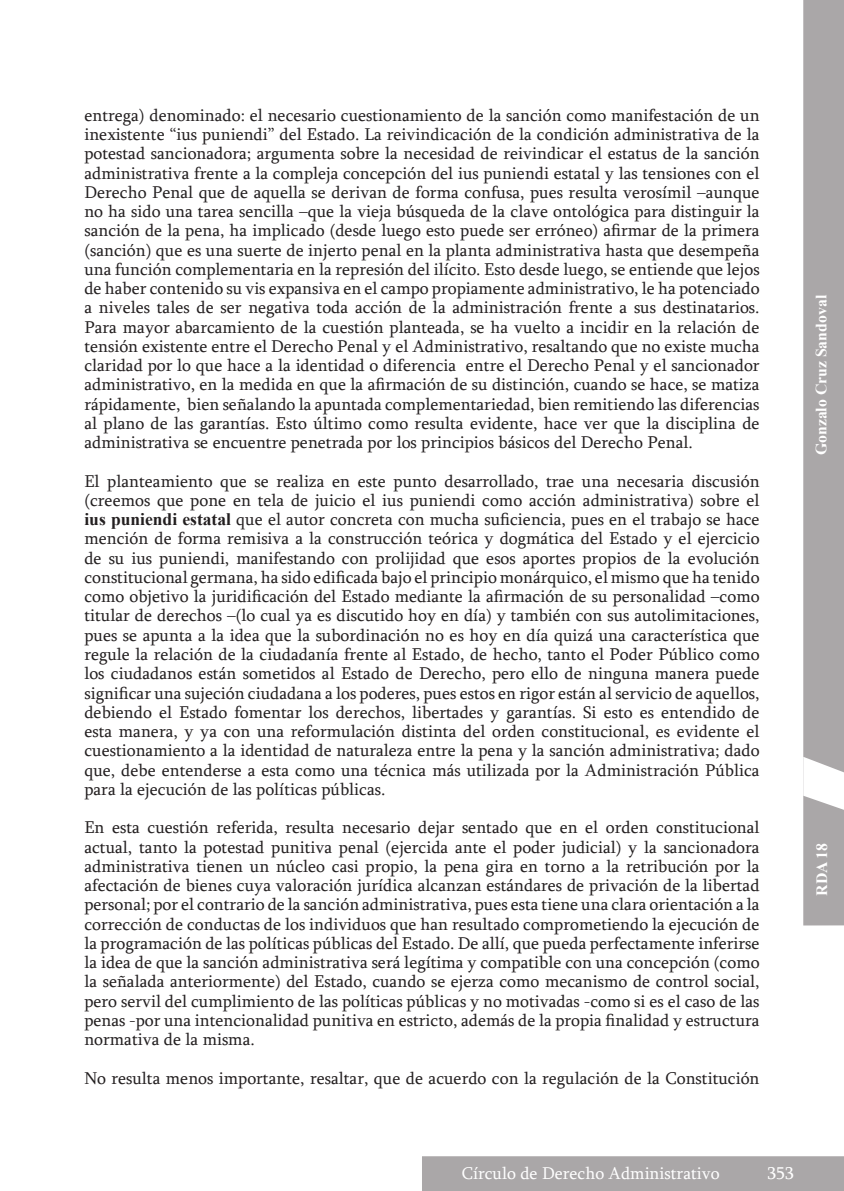
<style>
.page{position:relative;width:844px;height:1191px;background:#fff}
.page>*{position:absolute;margin:0;border:0;box-sizing:border-box;transform-origin:0 0}
.parrafos{font:17.5px/19.2px "Sylfaen";color:#231f20;text-align:justify}
.t1{font:17.5px "Sylfaen";color:#fff}
.Titulo_1{font:700 15.75px "Times New Roman";color:#fff}
.s1{font-family:"Times New Roman";font-weight:700}
</style>
<div class="page">
<div style="left:422px;top:1156px;width:421px;height:35px;background:#aaa7a8"></div>
<div style="left:803px;top:0;width:40px;height:925px;background:#aaa7a8"></div>
<svg style="left:803px;top:756px;width:40px;height:54px"></svg>
<p class="parrafos" style="left:84px;top:105px;width:676px">entrega) denominado: el necesario cuestionamiento de la sanción como manifestación de un inexistente “ius puniendi” del Estado. La reivindicación de la condición administrativa de la potestad sancionadora; argumenta sobre la necesidad de reivindicar el estatus de la sanción administrativa frente a la compleja concepción del ius puniendi estatal y las tensiones con el Derecho Penal que de aquella se derivan de forma confusa, pues resulta verosímil –aunque no ha sido una tarea sencilla –que la vieja búsqueda de la clave ontológica para distinguir la sanción de la pena, ha implicado (desde luego esto puede ser erróneo) afirmar de la primera (sanción) que es una suerte de injerto penal en la planta administrativa hasta que desempeña una función complementaria en la represión del ilícito. Esto desde luego, se entiende que lejos de haber contenido su vis expansiva en el campo propiamente administrativo, le ha potenciado a niveles tales de ser negativa toda acción de la administración frente a sus destinatarios.<br>Para mayor abarcamiento de la cuestión planteada, se ha vuelto a incidir en la relación de tensión existente entre el Derecho Penal y el Administrativo, resaltando que no existe mucha claridad por lo que hace a la identidad o diferencia entre el Derecho Penal y el sancionador administrativo, en la medida en que la afirmación de su distinción, cuando se hace, se matiza rápidamente, bien señalando la apuntada complementariedad, bien remitiendo las diferencias al plano de las garantías. Esto último como resulta evidente, hace ver que la disciplina de administrativa se encuentre penetrada por los principios básicos del Derecho Penal.</p>
<p class="parrafos" style="left:84px;top:471px;width:676px">El planteamiento que se realiza en este punto desarrollado, trae una necesaria discusión (creemos que pone en tela de juicio el ius puniendi como acción administrativa) sobre el <span class="s1">ius puniendi estatal</span> que el autor concreta con mucha suficiencia, pues en el trabajo se hace mención de forma remisiva a la construcción teórica y dogmática del Estado y el ejercicio de su ius puniendi, manifestando con prolijidad que esos aportes propios de la evolución constitucional germana, ha sido edificada bajo el principio monárquico, el mismo que ha tenido como objetivo la juridificación del Estado mediante la afirmación de su personalidad –como titular de derechos –(lo cual ya es discutido hoy en día) y también con sus autolimitaciones, pues se apunta a la idea que la subordinación no es hoy en día quizá una característica que regule la relación de la ciudadanía frente al Estado, de hecho, tanto el Poder Público como los ciudadanos están sometidos al Estado de Derecho, pero ello de ninguna manera puede significar una sujeción ciudadana a los poderes, pues estos en rigor están al servicio de aquellos, debiendo el Estado fomentar los derechos, libertades y garantías. Si esto es entendido de esta manera, y ya con una reformulación distinta del orden constitucional, es evidente el cuestionamiento a la identidad de naturaleza entre la pena y la sanción administrativa; dado que, debe entenderse a esta como una técnica más utilizada por la Administración Pública para la ejecución de las políticas públicas.</p>
<p class="parrafos" style="left:84px;top:817px;width:676px">En esta cuestión referida, resulta necesario dejar sentado que en el orden constitucional actual, tanto la potestad punitiva penal (ejercida ante el poder judicial) y la sancionadora administrativa tienen un núcleo casi propio, la pena gira en torno a la retribución por la afectación de bienes cuya valoración jurídica alcanzan estándares de privación de la libertad personal; por el contrario de la sanción administrativa, pues esta tiene una clara orientación a la corrección de conductas de los individuos que han resultado comprometiendo la ejecución de la programación de las políticas públicas del Estado. De allí, que pueda perfectamente inferirse la idea de que la sanción administrativa será legítima y compatible con una concepción (como la señalada anteriormente) del Estado, cuando se ejerza como mecanismo de control social, pero servil del cumplimiento de las políticas públicas y no motivadas -como si es el caso de las penas -por una intencionalidad punitiva en estricto, además de la propia finalidad y estructura normativa de la misma.</p>
<p class="parrafos" style="left:84px;top:1067px;width:676px">No resulta menos importante, resaltar, que de acuerdo con la regulación de la Constitución</p>
<p class="Titulo_1" style="left:809px;top:455px;width:162px;rotate:-90deg">Gonzalo Cruz Sandoval</p>
<p class="Titulo_1" style="left:810px;top:895px;width:54px;rotate:-90deg">RDA 18</p>
<p class="t1" style="left:461px;top:1161px;width:259px">Círculo de Derecho Administrativo</p>
<p class="t1" style="left:767px;top:1161px;width:28px">353</p>
</div>
